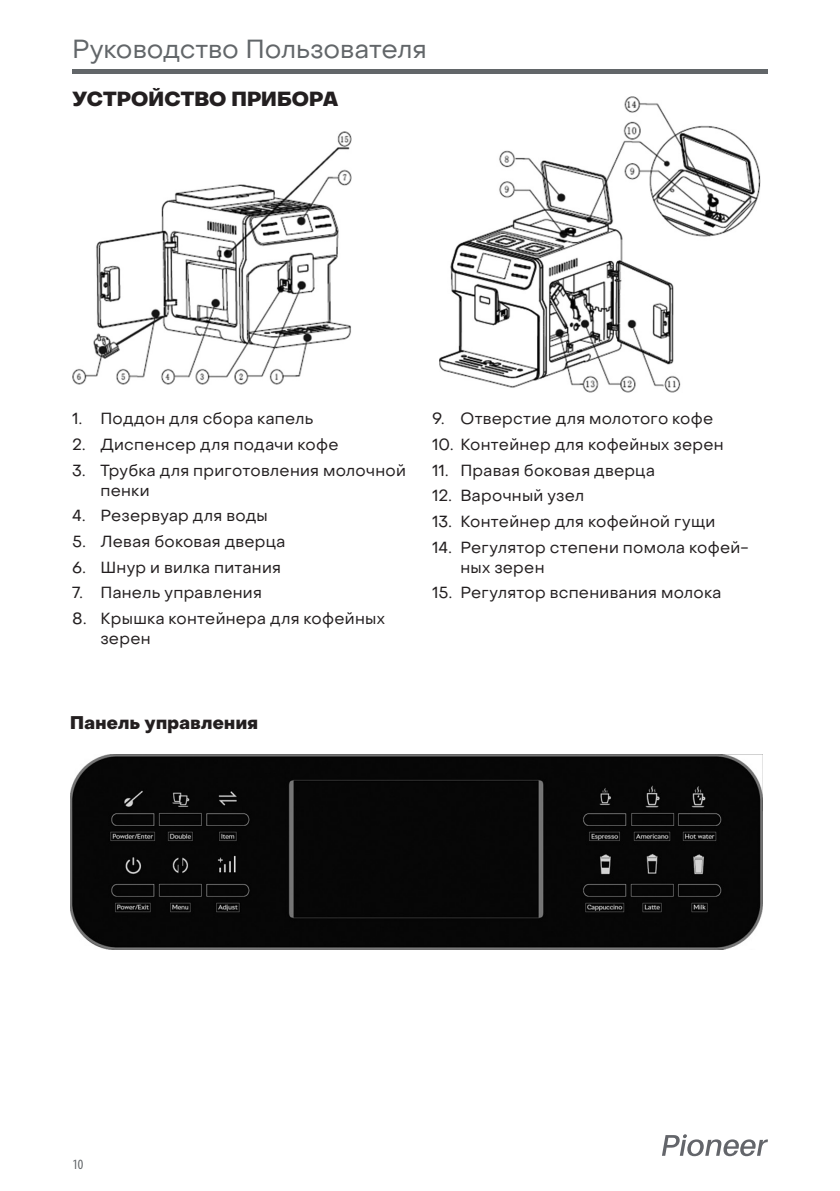
<style>
.page{position:relative;width:840px;height:1191px;background:#fff}
.page>*{position:absolute;margin:0;border:0;box-sizing:border-box;transform-origin:0 0}
.t1{font:26px "Object Sans";color:#626669}
.Заголовки{font:800 20px "Object Sans";letter-spacing:.005em;color:#231f20}
.ПОДзагаловки{font:800 18px "Object Sans";letter-spacing:.02em;color:#231f20}
.Основной_текст_для_с{font:16px/20px "Object Sans";letter-spacing:.015em;color:#231f20}
.t2{font:condensed 14.2px "Myriad Pro";color:#626669}
</style>
<div class="page">
<hr style="left:72px;top:69px;width:695px;height:4px;background:#626669">
<svg style="left:662px;top:1134px;width:105px;height:22px"></svg>
<img style="left:72px;top:131px;width:279px;height:253px">
<img style="left:439px;top:96px;width:320px;height:296px">
<img style="left:70px;top:754px;width:692px;height:195px">
<h1 class="t1" style="left:72px;top:33px;width:356px">Руководство Пользователя</h1>
<p class="Заголовки" style="left:72px;top:86px;width:267px">УСТРОЙСТВО ПРИБОРА</p>
<p class="Основной_текст_для_с" style="left:72px;top:409px;width:243px">1. Поддон для сбора капель</p>
<p class="Основной_текст_для_с" style="left:72px;top:434px;width:268px">2. Диспенсер для подачи кофе</p>
<p class="Основной_текст_для_с" style="left:100px;top:460px;width:307px;text-indent:-28px">3. Трубка для приготовления молочной пенки</p>
<p class="Основной_текст_для_с" style="left:72px;top:506px;width:197px">4. Резервуар для воды</p>
<p class="Основной_текст_для_с" style="left:72px;top:531px;width:215px">5. Левая боковая дверца</p>
<p class="Основной_текст_для_с" style="left:72px;top:557px;width:210px">6. Шнур и вилка питания</p>
<p class="Основной_текст_для_с" style="left:72px;top:583px;width:191px">7. Панель управления</p>
<p class="Основной_текст_для_с" style="left:100px;top:608px;width:286px;text-indent:-28px">8. Крышка контейнера для кофейных зерен</p>
<p class="ПОДзагаловки" style="left:70px;top:711px;width:189px">Панель управления</p>
<p class="Основной_текст_для_с" style="left:432px;top:409px;width:283px">9. Отверстие для молотого кофе</p>
<p class="Основной_текст_для_с" style="left:432px;top:434px;width:293px">10. Контейнер для кофейных зерен</p>
<p class="Основной_текст_для_с" style="left:432px;top:460px;width:224px">11. Правая боковая дверца</p>
<p class="Основной_текст_для_с" style="left:432px;top:486px;width:154px">12. Варочный узел</p>
<p class="Основной_текст_для_с" style="left:432px;top:511px;width:285px">13. Контейнер для кофейной гущи</p>
<p class="Основной_текст_для_с" style="left:460px;top:537px;width:290px;text-indent:-28px">14. Регулятор степени помола кофей&shy;ных зерен</p>
<p class="Основной_текст_для_с" style="left:432px;top:583px;width:291px">15. Регулятор вспенивания молока</p>
<p class="t2" style="left:72px;top:1156px;width:12px">10</p>
</div>
